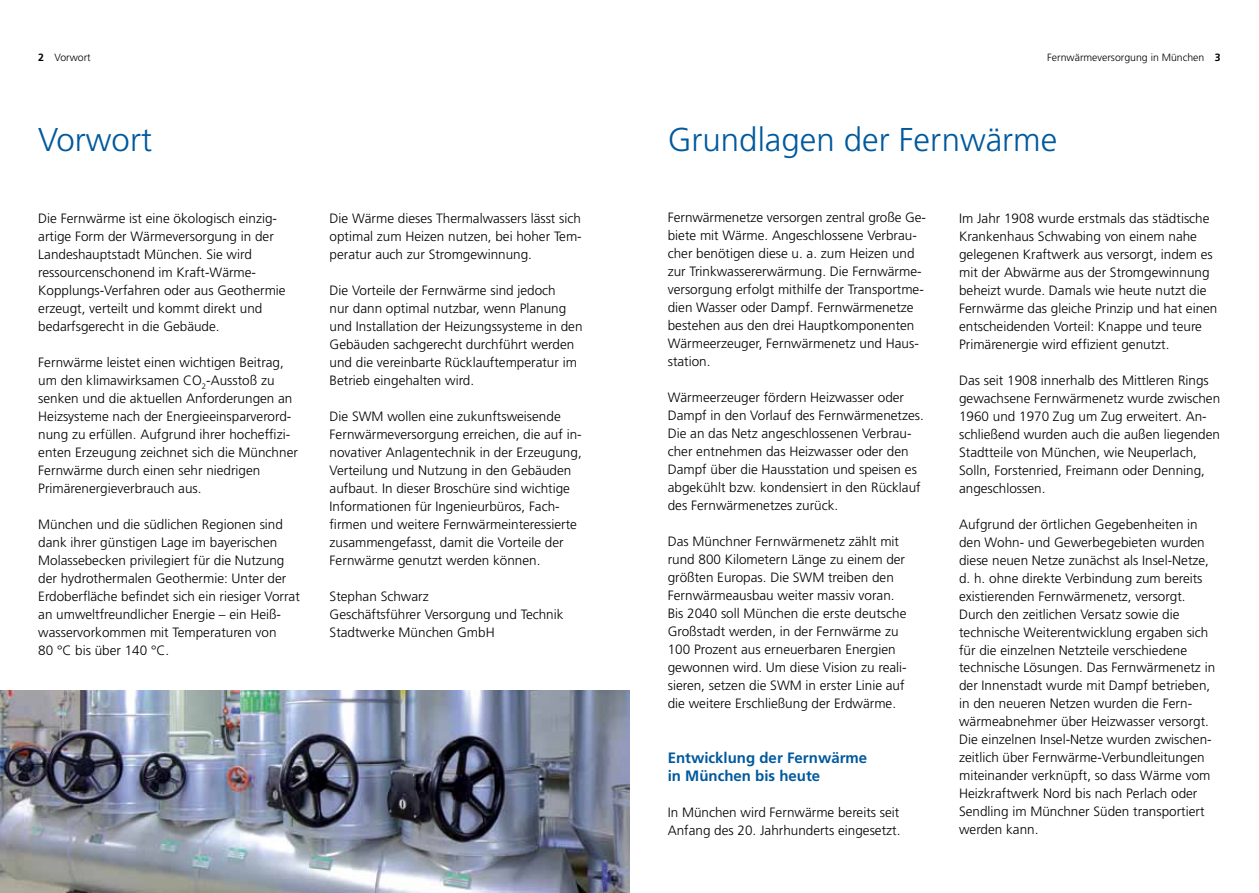
<style>
.page{position:relative;width:1259px;height:893px;background:#fff}
.page>*{position:absolute;margin:0;border:0;box-sizing:border-box;transform-origin:0 0}
.t1{font:300 33px "Frutiger LT";color:#00599d}
.t2{font:700 15px/18px "Frutiger LT";color:#00599d}
.t3{font:300 13.5px/18px "Frutiger LT";color:#000}
.t4{font:300 10.5px "Frutiger LT";color:#000}
.s1{font-weight:700}
</style>
<div class="page">
<img style="left:0;top:691px;width:629px;height:202px">
<p class="t4" style="left:38px;top:51px;width:54px"><span class="s1">2</span> Vorwort</p>
<p class="t4" style="left:1047px;top:51px;width:175px">Fernwärmeversorgung in München <span class="s1">3</span></p>
<h1 class="t1" style="left:38px;top:120px;width:115px">Vorwort</h1>
<p class="t3" style="left:38px;top:209px;width:249px">Die Fernwärme ist eine ökologisch einzig&shy;artige Form der Wärmeversorgung in der Landeshauptstadt München. Sie wird ressourcenschonend im Kraft-Wärme-Kopplungs-Verfahren oder aus Geothermie erzeugt, verteilt und kommt direkt und bedarfsgerecht in die Gebäude.</p>
<p class="t3" style="left:38px;top:353px;width:261px">Fernwärme leistet einen wichtigen Beitrag, um den klimawirksamen CO<sub>2</sub>-Ausstoß zu senken und die aktuellen Anforderungen an Heizsysteme nach der Energieeinsparverord&shy;nung zu erfüllen. Aufgrund ihrer hocheffizi&shy;enten Erzeugung zeichnet sich die Münchner Fernwärme durch einen sehr niedrigen Primärenergieverbrauch aus.</p>
<p class="t3" style="left:38px;top:515px;width:263px">München und die südlichen Regionen sind dank ihrer günstigen Lage im bayerischen Molassebecken privilegiert für die Nutzung der hydrothermalen Geothermie: Unter der Erdoberfläche befindet sich ein riesiger Vorrat an umweltfreundlicher Energie – ein Heiß&shy;wasservorkommen mit Temperaturen von<br>80 °C bis über 140 °C.</p>
<p class="t3" style="left:330px;top:209px;width:254px;text-align:justify">Die Wärme dieses Thermalwassers lässt sich optimal zum Heizen nutzen, bei hoher Tem&shy;peratur auch zur Stromgewinnung.</p>
<p class="t3" style="left:330px;top:281px;width:254px">Die Vorteile der Fernwärme sind jedoch<br>nur dann optimal nutzbar, wenn Planung und Installation der Heizungssysteme in den Gebäuden sachgerecht durchführt werden und die vereinbarte Rücklauftemperatur im Betrieb eingehalten wird.</p>
<p class="t3" style="left:330px;top:407px;width:254px">Die SWM wollen eine zukunftsweisende Fernwärmeversorgung erreichen, die auf in&shy;novativer Anlagentechnik in der Erzeugung, Verteilung und Nutzung in den Gebäuden aufbaut. In dieser Broschüre sind wichtige Informationen für Ingenieurbüros, Fach&shy;firmen und weitere Fernwärmeinteressierte zusammengefasst, damit die Vorteile der Fernwärme genutzt werden können.</p>
<p class="t3" style="left:330px;top:587px;width:235px">Stephan Schwarz<br>Geschäftsführer Versorgung und Technik<br>Stadtwerke München GmbH</p>
<h1 class="t1" style="left:668px;top:120px;width:391px">Grundlagen der Fernwärme</h1>
<p class="t3" style="left:668px;top:209px;width:260px">Fernwärmenetze versorgen zentral große Ge&shy;biete mit Wärme. Angeschlossene Verbrau&shy;cher benötigen diese u. a. zum Heizen und zur Trinkwassererwärmung. Die Fernwärme&shy;versorgung erfolgt mithilfe der Transportme&shy;dien Wasser oder Dampf. Fernwärmenetze bestehen aus den drei Hauptkomponenten Wärmeerzeuger, Fernwärmenetz und Haus&shy;station.</p>
<p class="t3" style="left:668px;top:389px;width:258px">Wärmeerzeuger fördern Heizwasser oder Dampf in den Vorlauf des Fernwärmenetzes.<br>Die an das Netz angeschlossenen Verbrau&shy;cher entnehmen das Heizwasser oder den Dampf über die Hausstation und speisen es abgekühlt bzw. kondensiert in den Rücklauf des Fernwärmenetzes zurück.</p>
<p class="t3" style="left:668px;top:533px;width:240px">Das Münchner Fernwärmenetz zählt mit rund 800 Kilometern Länge zu einem der größten Europas. Die SWM treiben den Fernwärmeausbau weiter massiv voran.<br>Bis 2040 soll München die erste deutsche Großstadt werden, in der Fernwärme zu 100 Prozent aus erneuerbaren Energien gewonnen wird. Um diese Vision zu reali&shy;sieren, setzen die SWM in erster Linie auf die weitere Erschließung der Erdwärme.</p>
<p class="t2" style="left:668px;top:748px;width:201px">Entwicklung der Fernwärme in München bis heute</p>
<p class="t3" style="left:668px;top:803px;width:234px">In München wird Fernwärme bereits seit<br>Anfang des 20. Jahrhunderts eingesetzt.</p>
<p class="t3" style="left:959px;top:209px;width:260px">Im Jahr 1908 wurde erstmals das städtische Krankenhaus Schwabing von einem nahe gelegenen Kraftwerk aus versorgt, indem es mit der Abwärme aus der Stromgewinnung beheizt wurde. Damals wie heute nutzt die Fernwärme das gleiche Prinzip und hat einen entscheidenden Vorteil: Knappe und teure Primärenergie wird effizient genutzt.</p>
<p class="t3" style="left:959px;top:371px;width:263px">Das seit 1908 innerhalb des Mittleren Rings gewachsene Fernwärmenetz wurde zwischen 1960 und 1970 Zug um Zug erweitert. An&shy;schließend wurden auch die außen liegenden Stadtteile von München, wie Neuperlach, Solln, Forstenried, Freimann oder Denning, angeschlossen.</p>
<p class="t3" style="left:959px;top:515px;width:258px">Aufgrund der örtlichen Gegebenheiten in den Wohn- und Gewerbegebieten wurden diese neuen Netze zunächst als Insel-Netze, d. h. ohne direkte Verbindung zum bereits existierenden Fernwärmenetz, versorgt.<br>Durch den zeitlichen Versatz sowie die technische Weiterentwicklung ergaben sich für die einzelnen Netzteile verschiedene technische Lösungen. Das Fernwärmenetz in der Innenstadt wurde mit Dampf betrieben, in den neueren Netzen wurden die Fern&shy;wärmeabnehmer über Heizwasser versorgt.<br>Die einzelnen Insel-Netze wurden zwischen&shy;zeitlich über Fernwärme-Verbundleitungen miteinander verknüpft, so dass Wärme vom Heizkraftwerk Nord bis nach Perlach oder Sendling im Münchner Süden transportiert werden kann.</p>
</div>
